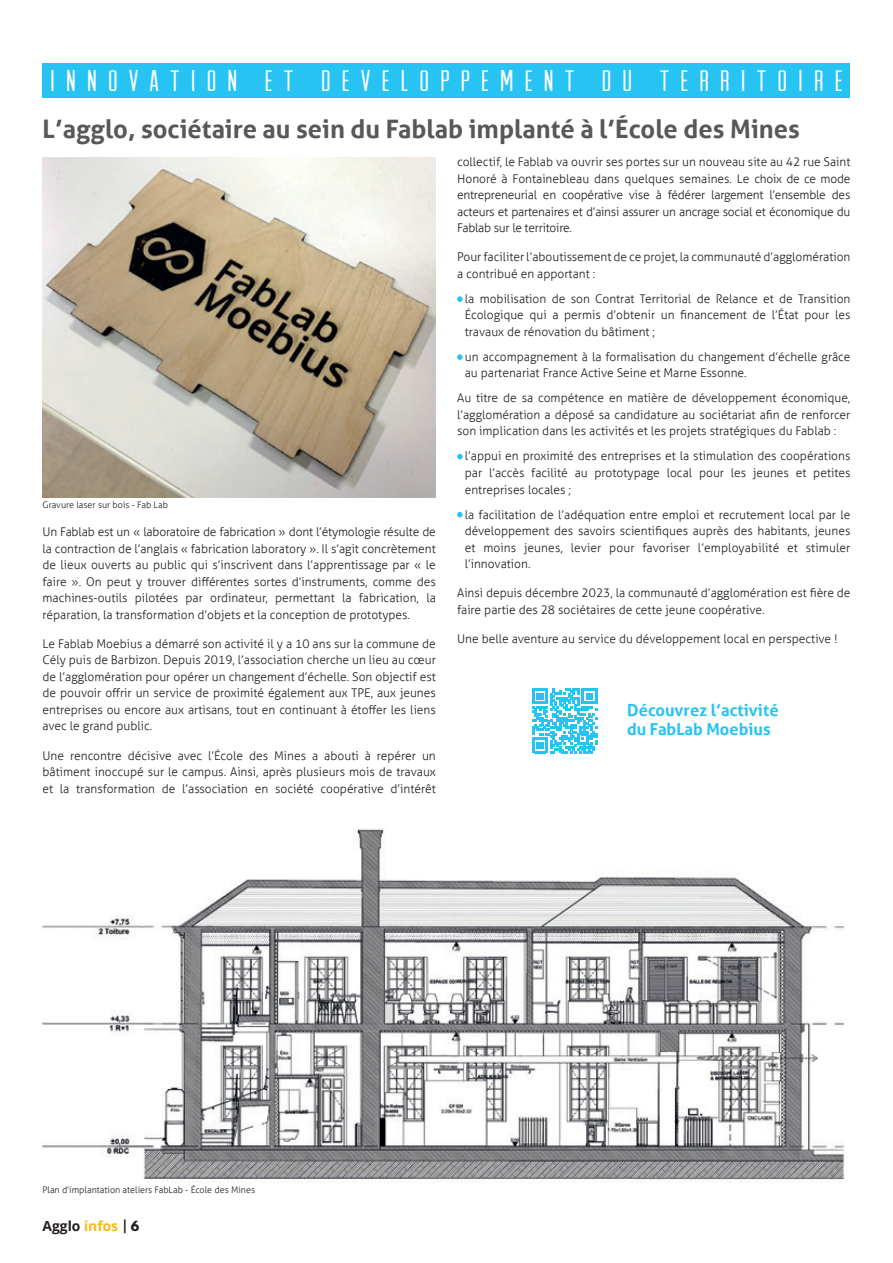
<style>
.page{position:relative;width:893px;height:1263px;background:#fff}
.page>*{position:absolute;margin:0;border:0;box-sizing:border-box;transform-origin:0 0}
.t1{font:30px "Arvil Sans";letter-spacing:.37em;color:#fff}
.t2{font:700 25.5px "Aller";color:#57585a}
.t3{font:700 16.5px/19.5px "Aller";color:#27c3f3}
.t4{font:700 13.8px "Open Sans";color:#231f20}
.t5{font:300 12px/16.5px "Aller";color:#231f20;text-align:justify}
.t6{font:300 9px "Aller";color:#231f20}
.s1{color:#fcb814}
.s2{font-family:"League Spartan";font-size:12.45px}
</style>
<div class="page">
<div style="left:43px;top:64px;width:807px;height:34px;background:#27c3f3"></div>
<svg style="left:457px;top:296px;width:6px;height:6px"></svg>
<svg style="left:457px;top:354px;width:6px;height:6px"></svg>
<svg style="left:457px;top:454px;width:6px;height:5px"></svg>
<svg style="left:457px;top:512px;width:6px;height:5px"></svg>
<img style="left:43px;top:157px;width:393px;height:340px">
<img style="left:43px;top:828px;width:801px;height:355px">
<svg style="left:532px;top:688px;width:65px;height:65px"></svg>
<h1 class="t1" style="left:50px;top:64px;width:794px">INNOVATION ET DEVELOPPEMENT DU TERRITOIRE</h1>
<h2 class="t2" style="left:43px;top:113px;width:759px">L’agglo, sociétaire au sein du Fablab implanté à l’École des Mines</h2>
<p class="t6" style="left:43px;top:500px;width:127px">Gravure laser sur bois - Fab Lab</p>
<p class="t5" style="left:43px;top:524px;width:395px">Un Fablab est un « laboratoire de fabrication » dont l’étymologie résulte de la contraction de l’anglais « fabrication laboratory ». Il s’agit concrètement de lieux ouverts au public qui s’inscrivent dans l’apprentissage par « le faire ». On peut y trouver différentes sortes d’instruments, comme des machines-outils pilotées par ordinateur, permettant la fabrication, la réparation, la transformation d’objets et la conception de prototypes.</p>
<p class="t5" style="left:43px;top:635px;width:395px">Le Fablab Moebius a démarré son activité il y a 10 ans sur la commune de Cély puis de Barbizon. Depuis 2019, l’association cherche un lieu au cœur de l’agglomération pour opérer un changement d’échelle. Son objectif est de pouvoir offrir un service de proximité également aux TPE, aux jeunes entreprises ou encore aux artisans, tout en continuant à étoffer les liens avec le grand public.</p>
<p class="t5" style="left:43px;top:747px;width:395px">Une rencontre décisive avec l’École des Mines a abouti à repérer un bâtiment inoccupé sur le campus. Ainsi, après plusieurs mois de travaux et la transformation de l’association en société coopérative d’intérêt</p>
<p class="t5" style="left:457px;top:154px;width:395px">collectif, le Fablab va ouvrir ses portes sur un nouveau site au 42 rue Saint Honoré à Fontainebleau dans quelques semaines. Le choix de ce mode entrepreneurial en coopérative vise à fédérer largement l’ensemble des acteurs et partenaires et d’ainsi assurer un ancrage social et économique du Fablab sur le territoire.</p>
<p class="t5" style="left:457px;top:249px;width:395px">Pour faciliter l’aboutissement de ce projet, la communauté d’agglomération a contribué en apportant :</p>
<p class="t5" style="left:465px;top:290px;width:387px">la mobilisation de son Contrat Territorial de Relance et de Transition Écologique qui a permis d’obtenir un financement de l’État pour les travaux de rénovation du bâtiment ;</p>
<p class="t5" style="left:465px;top:348px;width:387px">un accompagnement à la formalisation du changement d’échelle grâce au partenariat France Active Seine et Marne Essonne.</p>
<p class="t5" style="left:457px;top:390px;width:395px">Au titre de sa compétence en matière de développement économique, l’agglomération a déposé sa candidature au sociétariat afin de renforcer son implication dans les activités et les projets stratégiques du Fablab :</p>
<p class="t5" style="left:465px;top:448px;width:387px">l’appui en proximité des entreprises et la stimulation des coopérations par l’accès facilité au prototypage local pour les jeunes et petites entreprises locales ;</p>
<p class="t5" style="left:465px;top:506px;width:387px">la facilitation de l’adéquation entre emploi et recrutement local par le développement des savoirs scientifiques auprès des habitants, jeunes et moins jeunes, levier pour favoriser l’employabilité et stimuler l’innovation.</p>
<p class="t5" style="left:457px;top:585px;width:395px">Ainsi depuis décembre 2023, la communauté d’agglomération est fière de faire partie des 28 sociétaires de cette jeune coopérative.</p>
<p class="t5" style="left:457px;top:630px;width:382px">Une belle aventure au service du développement local en perspective !</p>
<h3 class="t3" style="left:627px;top:700px;width:153px">Découvrez l’activité du FabLab Moebius</h3>
<p class="t6" style="left:43px;top:1184px;width:214px">Plan d’implantation ateliers FabLab - École des Mines</p>
<p class="t4" style="left:43px;top:1216px;width:98px">Agglo <span class="s1">infos</span> | <span class="s2">6</span></p>
</div>
